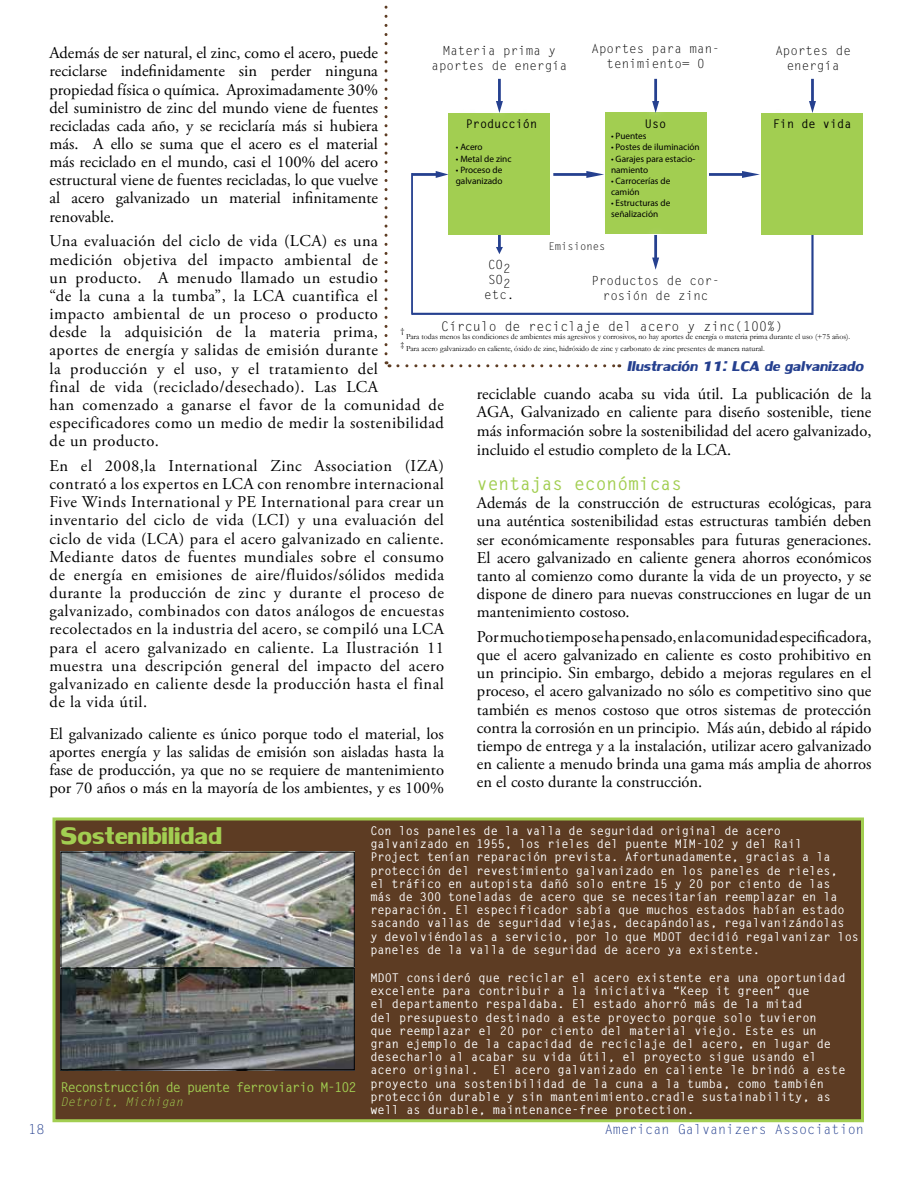
<style>
.page{position:relative;width:918px;height:1188px;background:#fff}
.page>*{position:absolute;margin:0;border:0;box-sizing:border-box;transform-origin:0 0}
.t1{font:36px "Lily UPC Bold";color:#a2ce51}
.t2{font:italic 21px "Lily UPC Bold";color:#25408f}
.t3{font:700 18px "Letter Gothic Std";color:#a2ce51}
.t4{font:16.5px/18.1px "Adobe Garamond Pro";letter-spacing:.03em;color:#000;text-align:justify}
.t5{font:700 13.5px "Letter Gothic Std";letter-spacing:-.08em;color:#a2ce51}
.t6{font:13.5px "Letter Gothic Std";color:#25408f}
.t7{font:13.2px "Letter Gothic Std";color:#000}
.t8{font:12.6px/15.1px "Letter Gothic Std";color:#000;text-align:center}
.t9{font:700 12px/13.2px "Letter Gothic Std";color:#fff}
.t10{font:700 12px "Letter Gothic Std";color:#000}
.t11{font:italic 12px "Letter Gothic Std";color:#a2ce51}
.t12{font:10.65px "Letter Gothic Std";color:#000}
.t13{font:600 9.3px/11.1px "Adobe Garamond Pro";color:#000}
.t14{font:7.95px "Garamond";color:#000}
</style>
<div class="page">
<svg style="left:496px;top:235px;width:7px;height:19px"></svg>
<div style="left:449px;top:114px;width:101px;height:121px;background:#a2ce51"></div>
<svg style="left:496px;top:79px;width:7px;height:25px"></svg>
<svg style="left:652px;top:79px;width:7px;height:25px"></svg>
<svg style="left:809px;top:79px;width:7px;height:25px"></svg>
<svg style="left:562px;top:171px;width:35px;height:7px"></svg>
<svg style="left:715px;top:171px;width:45px;height:7px"></svg>
<svg style="left:413px;top:171px;width:28px;height:7px"></svg>
<hr style="left:411px;top:173px;width:2px;height:142px;background:#25408f">
<hr style="left:412px;top:313px;width:400px;height:2px;background:#25408f">
<hr style="left:811px;top:233px;width:3px;height:82px;background:#25408f">
<div style="left:762px;top:114px;width:101px;height:121px;background:#a2ce51"></div>
<img style="left:441px;top:104px;width:121px;height:108px">
<img style="left:597px;top:104px;width:118px;height:130px">
<img style="left:761px;top:104px;width:102px;height:42px">
<img style="left:638px;top:221px;width:36px;height:14px">
<svg style="left:652px;top:235px;width:7px;height:35px"></svg>
<svg style="left:398px;top:364px;width:222px;height:3px"></svg>
<svg style="left:386px;top:361px;width:4px;height:6px"></svg>
<svg style="left:385px;top:5px;width:3px;height:349px"></svg>
<div style="left:52px;top:817px;width:812px;height:305px;background:#5d3c23;border:3px solid #a2ce51"></div>
<img style="left:63px;top:854px;width:290px;height:214px">
<div style="left:61px;top:852px;width:294px;height:116px;border:1px solid #000"></div>
<div style="left:61px;top:968px;width:294px;height:102px;border:1px solid #000"></div>
<p class="t8" style="left:431px;top:44px;width:137px">Materia prima y aportes de energía</p>
<p class="t8" style="left:591px;top:41px;width:130px">Aportes para man&shy;tenimiento= 0</p>
<p class="t8" style="left:775px;top:43px;width:77px">Aportes de energía</p>
<p class="t4" style="left:50px;top:45px;width:330px">Además de ser natural, el zinc, como el acero, puede reciclarse indefinidamente sin perder ninguna propiedad física o química. Aproximadamente 30% del suministro de zinc del mundo viene de fuentes recicladas cada año, y se reciclaría más si hubiera más. A ello se suma que el acero es el material más reciclado en el mundo, casi el 100% del acero estructural viene de fuentes recicladas, lo que vuelve al acero galvanizado un material infinitamente renovable.</p>
<p class="t4" style="left:50px;top:233px;width:396px;text-align:left">Una evaluación del ciclo de vida (LCA) es una medición objetiva del impacto ambiental de<br>un producto. A menudo llamado un estudio<br>“de la cuna a la tumba”, la LCA cuantifica el<br>impacto ambiental de un proceso o producto<br>desde la adquisición de la materia prima,<br>aportes de energía y salidas de emisión durante<br>la producción y el uso, y el tratamiento del<br>final de vida (reciclado/desechado). Las LCA<br>han comenzado a ganarse el favor de la comunidad de especificadores como un medio de medir la sostenibilidad de un producto.</p>
<p class="t4" style="left:50px;top:457px;width:396px">En el 2008,la International Zinc Association (IZA) contrató a los expertos en LCA con renombre internacional Five Winds International y PE International para crear un inventario del ciclo de vida (LCI) y una evaluación del ciclo de vida (LCA) para el acero galvanizado en caliente.<br>Mediante datos de fuentes mundiales sobre el consumo de energía en emisiones de aire/fluidos/sólidos medida durante la producción de zinc y durante el proceso de galvanizado, combinados con datos análogos de encuestas recolectados en la industria del acero, se compiló una LCA para el acero galvanizado en caliente. La Ilustración 11 muestra una descripción general del impacto del acero galvanizado en caliente desde la producción hasta el final de la vida útil.</p>
<p class="t4" style="left:50px;top:725px;width:396px">El galvanizado caliente es único porque todo el material, los aportes energía y las salidas de emisión son aisladas hasta la fase de producción, ya que no se requiere de mantenimiento por 70 años o más en la mayoría de los ambientes, y es 100%</p>
<p class="t10" style="left:466px;top:116px;width:73px">Producción</p>
<p class="t13" style="left:456px;top:142px;width:28px">• Acero</p>
<p class="t13" style="left:456px;top:153px;width:57px">• Metal de zinc</p>
<p class="t13" style="left:456px;top:164px;width:48px">• Proceso de galvanizado</p>
<p class="t10" style="left:773px;top:116px;width:80px">Fin de vida</p>
<p class="t10" style="left:645px;top:116px;width:23px">Uso</p>
<p class="t13" style="left:611px;top:130px;width:37px">• Puentes</p>
<p class="t13" style="left:611px;top:142px;width:90px">• Postes de iluminación</p>
<p class="t13" style="left:611px;top:153px;width:86px">• Garajes para estacio&shy;namiento</p>
<p class="t13" style="left:611px;top:175px;width:61px">• Carrocerías de camión</p>
<p class="t13" style="left:611px;top:197px;width:61px">• Estructuras de señalización</p>
<p class="t12" style="left:548px;top:240px;width:59px">Emisiones</p>
<p class="t8" style="left:484px;top:257px;width:32px;text-align:left">CO2<br>SO2 etc.</p>
<p class="t8" style="left:591px;top:273px;width:130px">Productos de cor&shy;rosión de zinc</p>
<p class="t7" style="left:441px;top:319px;width:343px">Círculo de reciclaje del acero y zinc(100%)</p>
<p class="t14" style="left:401px;top:325px;width:5px">†</p>
<p class="t14" style="left:406px;top:331px;width:446px">Para todas menos las condiciones de ambientes más agresivos y corrosivos, no hay aportes de energía o materia prima durante el uso (+75 años).</p>
<p class="t14" style="left:401px;top:339px;width:5px">‡</p>
<p class="t14" style="left:406px;top:343px;width:360px">Para acero galvanizado en caliente, óxido de zinc, hidróxido de zinc y carbonato de zinc presentes de manera natural.</p>
<p class="t2" style="left:628px;top:352px;width:238px">Ilustración 11: LCA de galvanizado</p>
<p class="t4" style="left:477px;top:385px;width:396px;line-height:18.6px">reciclable cuando acaba su vida útil. La publicación de la AGA, Galvanizado en caliente para diseño sostenible, tiene más información sobre la sostenibilidad del acero galvanizado, incluido el estudio completo de la LCA.</p>
<p class="t3" style="left:477px;top:473px;width:207px">ventajas económicas</p>
<p class="t4" style="left:477px;top:494px;width:396px">Además de la construcción de estructuras ecológicas, para una auténtica sostenibilidad estas estructuras también deben ser económicamente responsables para futuras generaciones.<br>El acero galvanizado en caliente genera ahorros económicos tanto al comienzo como durante la vida de un proyecto, y se dispone de dinero para nuevas construcciones en lugar de un mantenimiento costoso.</p>
<p class="t4" style="left:477px;top:628px;width:396px">Por mucho tiempo se ha pensado, en la comunidad especificadora, que el acero galvanizado en caliente es costo prohibitivo en un principio. Sin embargo, debido a mejoras regulares en el proceso, el acero galvanizado no sólo es competitivo sino que también es menos costoso que otros sistemas de protección contra la corrosión en un principio. Más aún, debido al rápido tiempo de entrega y a la instalación, utilizar acero galvanizado en caliente a menudo brinda una gama más amplia de ahorros en el costo durante la construcción.</p>
<h1 class="t1" style="left:61px;top:812px;width:163px">Sostenibilidad</h1>
<p class="t5" style="left:61px;top:1079px;width:297px">Reconstrucción de puente ferroviario M-102</p>
<p class="t11" style="left:61px;top:1094px;width:124px">Detroit, Michigan</p>
<p class="t9" style="left:370px;top:824px;width:490px">Con los paneles de la valla de seguridad original de acero galvanizado en 1955, los rieles del puente MIM-102 y del Rail<br>Project tenían reparación prevista. Afortunadamente, gracias a la protección del revestimiento galvanizado en los paneles de rieles,<br>el tráfico en autopista dañó solo entre 15 y 20 por ciento de las<br>más de 300 toneladas de acero que se necesitarían reemplazar en la reparación. El especificador sabía que muchos estados habían estado sacando vallas de seguridad viejas, decapándolas, regalvanizándolas<br>y devolviéndolas a servicio, por lo que MDOT decidió regalvanizar los paneles de la valla de seguridad de acero ya existente.</p>
<p class="t9" style="left:370px;top:971px;width:477px">MDOT consideró que reciclar el acero existente era una oportunidad excelente para contribuir a la iniciativa “Keep it green” que<br>el departamento respaldaba. El estado ahorró más de la mitad<br>del presupuesto destinado a este proyecto porque solo tuvieron<br>que reemplazar el 20 por ciento del material viejo. Este es un gran ejemplo de la capacidad de reciclaje del acero, en lugar de desecharlo al acabar su vida útil, el proyecto sigue usando el acero original. El acero galvanizado en caliente le brindó a este proyecto una sostenibilidad de la cuna a la tumba, como también protección durable y sin mantenimiento.cradle sustainability, as well as durable, maintenance-free protection.</p>
<p class="t6" style="left:28px;top:1121px;width:18px">18</p>
<p class="t6" style="left:605px;top:1121px;width:261px">American Galvanizers Association</p>
</div>
